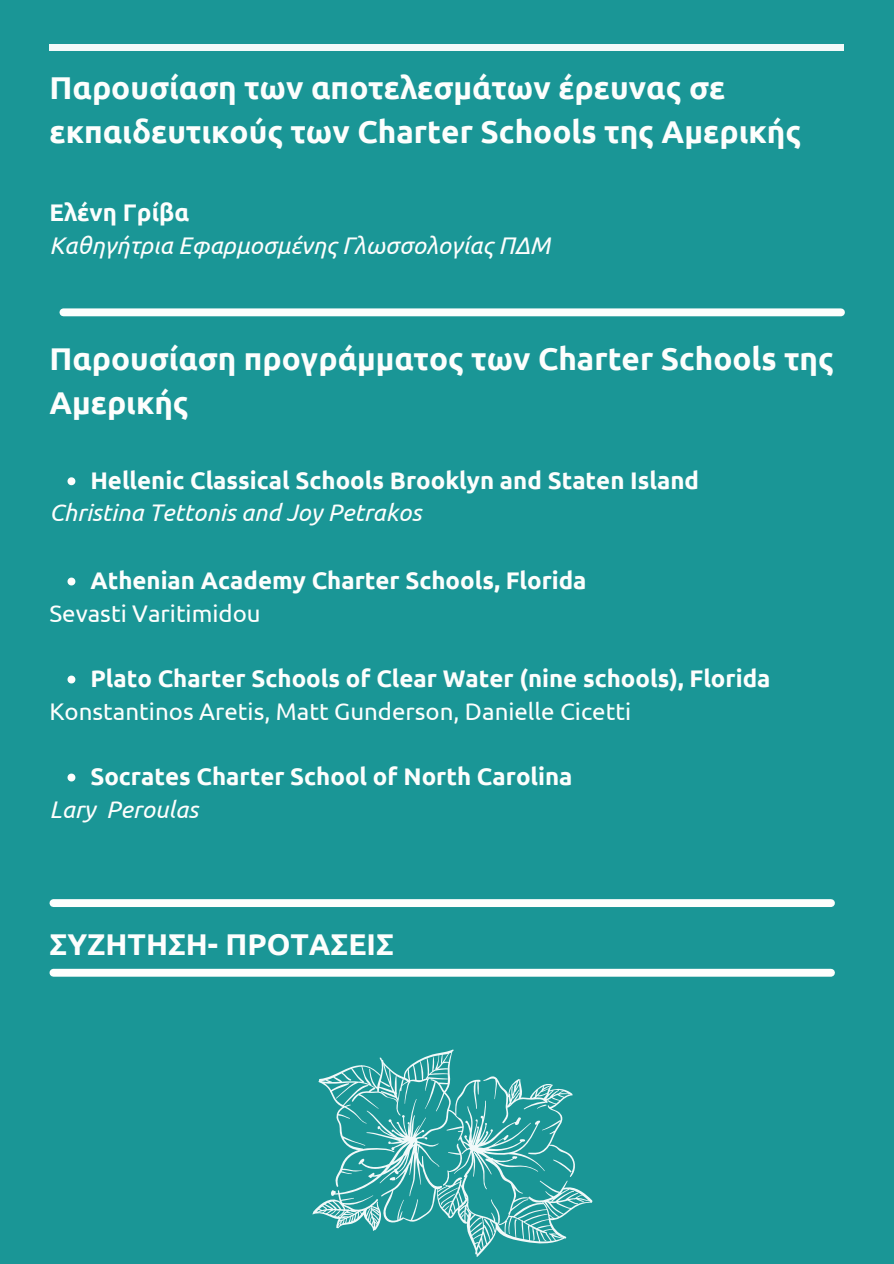
<style>
.page{position:relative;width:894px;height:1264px;background:#fff}
.page>*{position:absolute;margin:0;border:0;box-sizing:border-box;transform-origin:0 0}
.t1{font:700 31.5px/44px "Ubuntu";color:#fdfefd}
.t2{font:700 30px "Ubuntu";color:#fdfefd}
.t3{font:700 24px "Ubuntu";color:#fdfefd}
.t4{font:italic 24px "Ubuntu";color:#fdfefd}
.t5{font:24px "Ubuntu";color:#fdfefd}
</style>
<div class="page">
<div style="left:0;top:0;width:893px;height:1263px;background:#1a9696"></div>
<div style="left:50px;top:44px;width:794px;height:7px;background:#f2f9f9"></div>
<div style="left:53px;top:899px;width:777px;height:8px;background:#fdfefd"></div>
<div style="left:63px;top:308px;width:777px;height:8px;background:#fdfefd"></div>
<div style="left:53px;top:968px;width:777px;height:8px;background:#fdfefd"></div>
<svg style="left:312px;top:1049px;width:280px;height:207px"></svg>
<svg style="left:67px;top:477px;width:8px;height:8px"></svg>
<svg style="left:67px;top:577px;width:8px;height:8px"></svg>
<svg style="left:67px;top:675px;width:8px;height:8px"></svg>
<svg style="left:67px;top:773px;width:8px;height:8px"></svg>
<p class="t1" style="left:49px;top:65px;width:753px">Παρουσίαση των αποτελεσμάτων έρευνας σε εκπαιδευτικούς των Charter Schools της Αμερικής</p>
<p class="t3" style="left:49px;top:199px;width:141px">Ελένη Γρίβα</p>
<p class="t4" style="left:49px;top:232px;width:502px">Καθηγήτρια Εφαρμοσμένης Γλωσσολογίας ΠΔΜ</p>
<p class="t1" style="left:49px;top:336px;width:785px">Παρουσίαση προγράμματος των Charter Schools της<br>Αμερικής</p>
<p class="t3" style="left:90px;top:466px;width:610px">Hellenic Classical Schools Brooklyn and Staten Island</p>
<p class="t4" style="left:49px;top:499px;width:373px">Christina Tettonis and Joy Petrakos</p>
<p class="t3" style="left:90px;top:566px;width:497px">Athenian Academy Charter Schools, Florida</p>
<p class="t5" style="left:49px;top:599px;width:212px">Sevasti Varitimidou</p>
<p class="t3" style="left:90px;top:664px;width:681px">Plato Charter Schools of Clear Water (nine schools), Florida</p>
<p class="t5" style="left:49px;top:697px;width:583px">Konstantinos Aretis, Matt Gunderson, Danielle Cicetti</p>
<p class="t3" style="left:90px;top:762px;width:483px">Socrates Charter School of North Carolina</p>
<p class="t4" style="left:49px;top:795px;width:150px">Lary Peroulas</p>
<p class="t2" style="left:49px;top:926px;width:346px">ΣΥΖΗΤΗΣΗ- ΠΡΟΤΑΣΕΙΣ</p>
</div>
